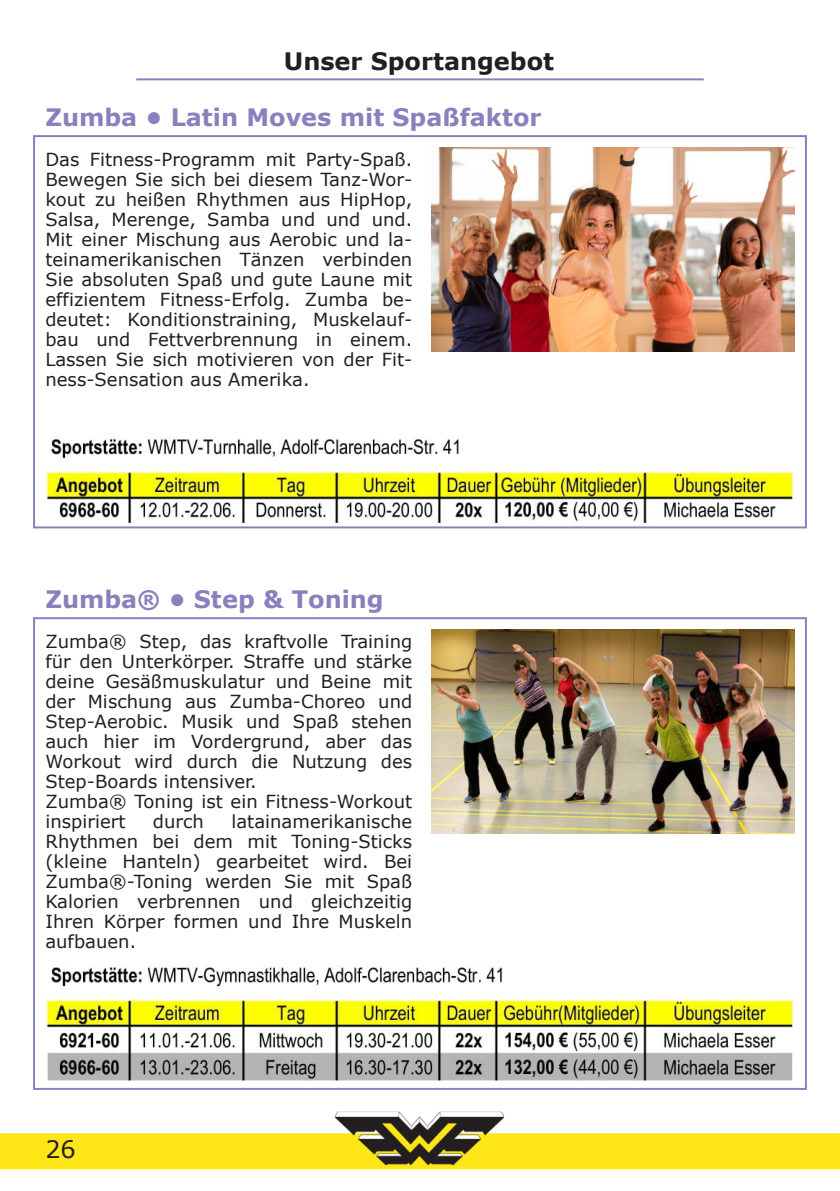
<style>
.page{position:relative;width:840px;height:1191px;background:#fff}
.page>*{position:absolute;margin:0;border:0;box-sizing:border-box;transform-origin:0 0}
.t1{font:700 24px "Verdana";color:#8781bd}
.t2{font:700 24px "Verdana";color:#231f20}
.t3{font:24px "Verdana";color:#231f20}
.t4{font:18px/20px "Verdana";color:#231f20;text-align:justify}
</style>
<div class="page">
<hr style="left:136px;top:78px;width:567px;height:2px;background:#8781bd">
<div style="left:0;top:1133px;width:839px;height:36px;background:#ffe616"></div>
<img style="left:334px;top:1111px;width:170px;height:54px">
<div style="left:33px;top:617px;width:773px;height:473px;border:2px solid #8781bd"></div>
<img style="left:431px;top:629px;width:363px;height:204px">
<img style="left:45px;top:965px;width:749px;height:116px">
<div style="left:33px;top:135px;width:773px;height:393px;border:2px solid #8781bd"></div>
<img style="left:431px;top:147px;width:363px;height:204px">
<img style="left:45px;top:438px;width:749px;height:85px">
<h1 class="t2" style="left:284px;top:45px;width:271px">Unser Sportangebot</h1>
<h1 class="t1" style="left:45px;top:102px;width:497px">Zumba • Latin Moves mit Spaßfaktor</h1>
<p class="t4" style="left:45px;top:148px;width:368px">Das Fitness-Programm mit Party-Spaß.<br>Bewegen Sie sich bei diesem Tanz-Wor&shy;kout zu heißen Rhythmen aus HipHop, Salsa, Merenge, Samba und und und.<br>Mit einer Mischung aus Aerobic und la&shy;teinamerikanischen Tänzen verbinden Sie absoluten Spaß und gute Laune mit effizientem Fitness-Erfolg. Zumba be&shy;deutet: Konditionstraining, Muskelauf&shy;bau und Fettverbrennung in einem.<br>Lassen Sie sich motivieren von der Fit&shy;ness-Sensation aus Amerika.</p>
<h1 class="t1" style="left:45px;top:584px;width:339px">Zumba® • Step &amp; Toning</h1>
<p class="t4" style="left:45px;top:630px;width:368px;text-align:left">Zumba® Step, das kraftvolle Training für den Unterkörper. Straffe und stärke deine Gesäßmuskulatur und Beine mit der Mischung aus Zumba-Choreo und Step-Aerobic. Musik und Spaß stehen auch hier im Vordergrund, aber das Workout wird durch die Nutzung des Step-Boards intensiver.<br>Zumba® Toning ist ein Fitness-Workout inspiriert</p>
<p class="t4" style="left:45px;top:810px;width:368px;text-indent:186px">latainamerikanische Rhythmen bei dem mit Toning-Sticks (kleine Hanteln) gearbeitet wird. Bei Zumba®-Toning werden Sie mit Spaß Kalorien verbrennen und gleichzeitig Ihren Körper formen und Ihre Muskeln aufbauen.</p>
<p class="t4" style="left:153px;top:810px;width:52px">durch</p>
<h1 class="t3" style="left:45px;top:1134px;width:32px">26</h1>
</div>
